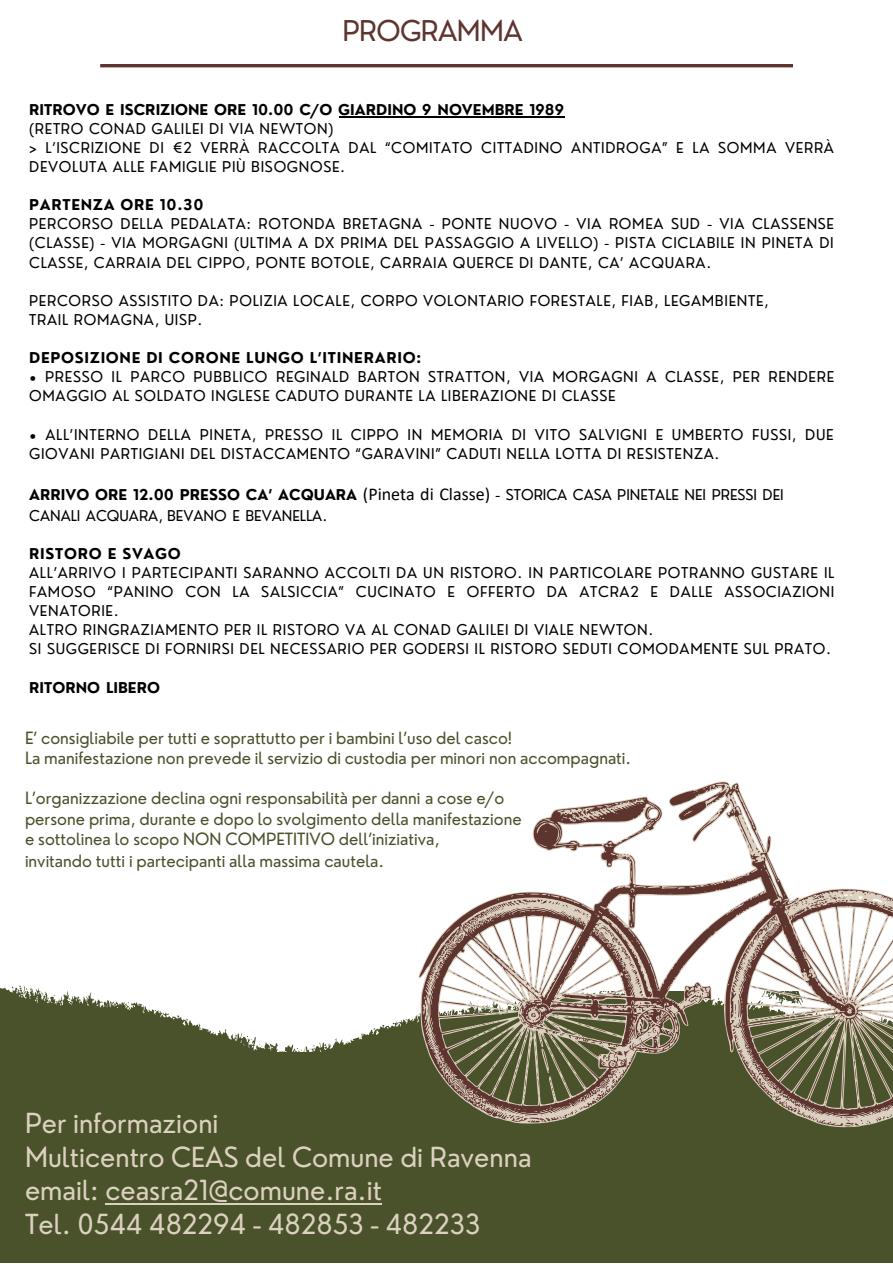
<style>
.page{position:relative;width:893px;height:1264px;background:#fff}
.page>*{position:absolute;margin:0;border:0;box-sizing:border-box;transform-origin:0 0}
.t1{font:27.9px "Nourd";letter-spacing:-.02em;color:#5e342f}
.t2{font:27px/33.8px "Nourd";color:#dcd0c0}
.t3{font:16.5px/20.4px "Nourd";color:#4a522b}
.t4{font:14.55px/19px "Nourd";letter-spacing:.045em;color:#000}
.t5{font:14.55px/20.7px "Nourd";color:#000}
.t6{font:700 14.55px "Nourd";letter-spacing:.045em;color:#000}
.t7{font:700 14.55px "Nourd";color:#000}
.s1{font-weight:700}
.s2{font-family:"Calibri";font-size:18px}
</style>
<div class="page">
<svg style="left:329px;top:1014px;width:89px;height:37px"></svg>
<svg style="left:0;top:985px;width:329px;height:66px"></svg>
<div style="left:0;top:1051px;width:892px;height:211px;background:#4a522b"></div>
<svg style="left:419px;top:781px;width:473px;height:345px"></svg>
<svg style="left:422px;top:791px;width:470px;height:322px"></svg>
<hr style="left:100px;top:64px;width:693px;height:3px;background:#5e342f">
<hr style="left:106px;top:1203px;width:276px;height:1px;background:#dcd0c0">
<hr style="left:339px;top:116px;width:225px;height:1px;background:#000">
<h1 class="t1" style="left:342px;top:13px;width:181px">PROGRAMMA</h1>
<p class="t7" style="left:29px;top:100px;width:536px">RITROVO E ISCRIZIONE ORE 10.00 C/O GIARDINO 9 NOVEMBRE 1989</p>
<p class="t4" style="left:29px;top:119px;width:806px">(RETRO CONAD GALILEI DI VIA NEWTON)<br>&gt; L’ISCRIZIONE DI €2 VERRÀ RACCOLTA DAL “COMITATO CITTADINO ANTIDROGA” E LA SOMMA VERRÀ<br>DEVOLUTA ALLE FAMIGLIE PIÙ BISOGNOSE.</p>
<p class="t6" style="left:29px;top:196px;width:176px">PARTENZA ORE 10.30</p>
<p class="t4" style="left:29px;top:214px;width:806px;text-align:justify">PERCORSO DELLA PEDALATA: ROTONDA BRETAGNA - PONTE NUOVO - VIA ROMEA SUD - VIA CLASSENSE (CLASSE) - VIA MORGAGNI (ULTIMA A DX PRIMA DEL PASSAGGIO A LIVELLO) - PISTA CICLABILE IN PINETA DI CLASSE, CARRAIA DEL CIPPO, PONTE BOTOLE, CARRAIA QUERCE DI DANTE, CA’ ACQUARA.</p>
<p class="t4" style="left:29px;top:291px;width:741px">PERCORSO ASSISTITO DA: POLIZIA LOCALE, CORPO VOLONTARIO FORESTALE, FIAB, LEGAMBIENTE,<br>TRAIL ROMAGNA, UISP.</p>
<p class="t6" style="left:29px;top:348px;width:393px">DEPOSIZIONE DI CORONE LUNGO L’ITINERARIO:</p>
<p class="t4" style="left:29px;top:367px;width:806px">• PRESSO IL PARCO PUBBLICO REGINALD BARTON STRATTON, VIA MORGAGNI A CLASSE, PER RENDERE<br>OMAGGIO AL SOLDATO INGLESE CADUTO DURANTE LA LIBERAZIONE DI CLASSE</p>
<p class="t4" style="left:29px;top:424px;width:805px">• ALL’INTERNO DELLA PINETA, PRESSO IL CIPPO IN MEMORIA DI VITO SALVIGNI E UMBERTO FUSSI, DUE<br>GIOVANI PARTIGIANI DEL DISTACCAMENTO “GARAVINI” CADUTI NELLA LOTTA DI RESISTENZA.</p>
<p class="t5" style="left:29px;top:484px;width:756px"><span class="s1">ARRIVO ORE 12.00 PRESSO CA’ ACQUARA</span> <span class="s2">(Pineta di Classe)</span> - STORICA CASA PINETALE NEI PRESSI DEI<br>CANALI ACQUARA, BEVANO E BEVANELLA.</p>
<p class="t6" style="left:29px;top:544px;width:153px">RISTORO E SVAGO</p>
<p class="t4" style="left:29px;top:563px;width:806px">ALL’ARRIVO I PARTECIPANTI SARANNO ACCOLTI DA UN RISTORO. IN PARTICOLARE POTRANNO GUSTARE IL FAMOSO “PANINO CON LA SALSICCIA” CUCINATO E OFFERTO DA ATCRA2 E DALLE ASSOCIAZIONI VENATORIE.<br>ALTRO RINGRAZIAMENTO PER IL RISTORO VA AL CONAD GALILEI DI VIALE NEWTON.<br>SI SUGGERISCE DI FORNIRSI DEL NECESSARIO PER GODERSI IL RISTORO SEDUTI COMODAMENTE SUL PRATO.</p>
<p class="t7" style="left:29px;top:678px;width:132px">RITORNO LIBERO</p>
<p class="t3" style="left:25px;top:728px;width:607px;line-height:19.8px">E’ consigliabile per tutti e soprattutto per i bambini l’uso del casco!<br>La manifestazione non prevede il servizio di custodia per minori non accompagnati.</p>
<p class="t3" style="left:25px;top:788px;width:498px">L’organizzazione declina ogni responsabilità per danni a cose e/o persone prima, durante e dopo lo svolgimento della manifestazione e sottolinea lo scopo NON COMPETITIVO dell’iniziativa,</p>
<p class="t3" style="left:25px;top:850px;width:360px">invitando tutti i partecipanti alla massima cautela.</p>
<h2 class="t2" style="left:25px;top:1105px;width:508px">Per informazioni<br>Multicentro CEAS del Comune di Ravenna email: ceasra21@comune.ra.it<br>Tel. 0544 482294 - 482853 - 482233</h2>
</div>
